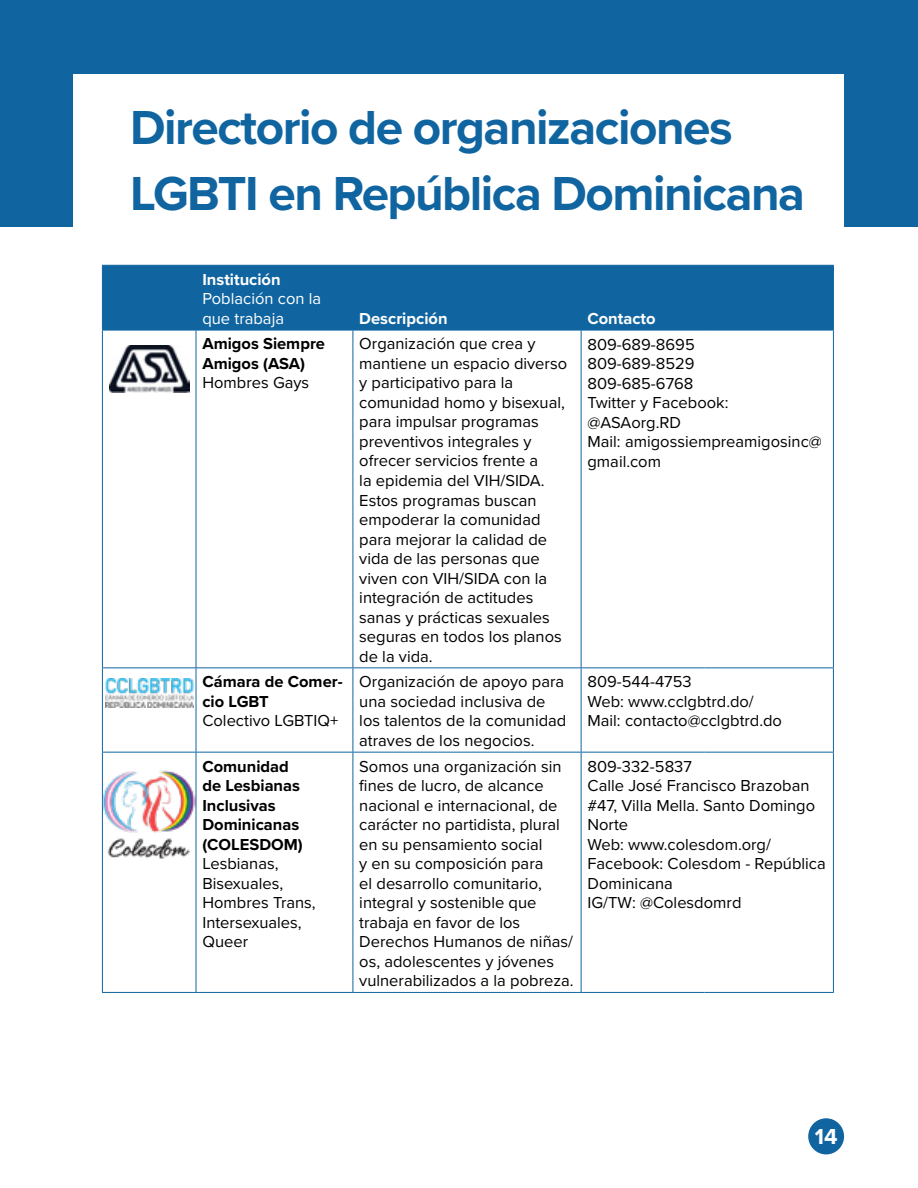
<style>
.page{position:relative;width:918px;height:1188px;background:#fff}
.page>*{position:absolute;margin:0;border:0;box-sizing:border-box;transform-origin:0 0}
.t1{font:700 49.5px/66px "Proxima Nova";letter-spacing:-.03em;color:#1065a1}
.t2{font:700 22.5px "Proxima Nova";color:#fff}
.t3{font:16.5px/19.5px "Proxima Nova";color:#000}
.t4{font:700 16.5px/19.5px "Proxima Nova";color:#000}
.t5{font:700 16.5px "Proxima Nova";color:#fff}
.t6{font:16.5px/19.5px "Proxima Nova";color:#fff}
</style>
<div class="page">
<div style="left:0;top:0;width:918px;height:226px;background:#1065a1"></div>
<div style="left:74px;top:74px;width:770px;height:165px;background:#fff"></div>
<div style="left:103px;top:266px;width:730px;height:64px;background:#1065a1"></div>
<hr style="left:102px;top:265px;width:94px;height:1px;background:#1065a1">
<hr style="left:102px;top:266px;width:1px;height:64px;background:#1065a1">
<hr style="left:196px;top:265px;width:157px;height:1px;background:#1065a1">
<hr style="left:196px;top:266px;width:1px;height:64px;background:#1065a1">
<hr style="left:353px;top:265px;width:228px;height:1px;background:#1065a1">
<hr style="left:353px;top:266px;width:1px;height:64px;background:#1065a1">
<hr style="left:581px;top:265px;width:123px;height:1px;background:#1065a1">
<hr style="left:581px;top:266px;width:1px;height:64px;background:#1065a1">
<hr style="left:704px;top:265px;width:130px;height:1px;background:#1065a1">
<hr style="left:704px;top:266px;width:1px;height:64px;background:#1065a1">
<hr style="left:833px;top:266px;width:1px;height:64px;background:#1065a1">
<hr style="left:102px;top:330px;width:94px;height:1px;background:#1065a1">
<hr style="left:102px;top:330px;width:1px;height:337px;background:#1065a1">
<hr style="left:196px;top:330px;width:157px;height:1px;background:#1065a1">
<hr style="left:196px;top:330px;width:1px;height:337px;background:#1065a1">
<hr style="left:353px;top:330px;width:228px;height:1px;background:#1065a1">
<hr style="left:353px;top:330px;width:1px;height:337px;background:#1065a1">
<hr style="left:581px;top:330px;width:123px;height:1px;background:#1065a1">
<hr style="left:581px;top:330px;width:1px;height:337px;background:#1065a1">
<hr style="left:704px;top:330px;width:130px;height:1px;background:#1065a1">
<hr style="left:833px;top:330px;width:1px;height:337px;background:#1065a1">
<hr style="left:102px;top:667px;width:94px;height:1px;background:#1065a1">
<hr style="left:102px;top:668px;width:1px;height:84px;background:#1065a1">
<hr style="left:196px;top:667px;width:157px;height:1px;background:#1065a1">
<hr style="left:196px;top:668px;width:1px;height:84px;background:#1065a1">
<hr style="left:353px;top:667px;width:228px;height:1px;background:#1065a1">
<hr style="left:353px;top:668px;width:1px;height:84px;background:#1065a1">
<hr style="left:581px;top:667px;width:123px;height:1px;background:#1065a1">
<hr style="left:581px;top:668px;width:1px;height:84px;background:#1065a1">
<hr style="left:704px;top:667px;width:130px;height:1px;background:#1065a1">
<hr style="left:833px;top:668px;width:1px;height:84px;background:#1065a1">
<hr style="left:102px;top:752px;width:94px;height:1px;background:#1065a1">
<hr style="left:102px;top:753px;width:1px;height:239px;background:#1065a1">
<hr style="left:196px;top:752px;width:157px;height:1px;background:#1065a1">
<hr style="left:196px;top:753px;width:1px;height:239px;background:#1065a1">
<hr style="left:353px;top:752px;width:228px;height:1px;background:#1065a1">
<hr style="left:353px;top:753px;width:1px;height:239px;background:#1065a1">
<hr style="left:581px;top:752px;width:123px;height:1px;background:#1065a1">
<hr style="left:581px;top:753px;width:1px;height:239px;background:#1065a1">
<hr style="left:704px;top:752px;width:130px;height:1px;background:#1065a1">
<hr style="left:833px;top:753px;width:1px;height:239px;background:#1065a1">
<hr style="left:102px;top:992px;width:94px;height:1px;background:#1065a1">
<hr style="left:196px;top:992px;width:157px;height:1px;background:#1065a1">
<hr style="left:353px;top:992px;width:228px;height:1px;background:#1065a1">
<hr style="left:581px;top:992px;width:123px;height:1px;background:#1065a1">
<hr style="left:704px;top:992px;width:130px;height:1px;background:#1065a1">
<img style="left:109px;top:346px;width:80px;height:47px">
<img style="left:105px;top:679px;width:88px;height:29px">
<img style="left:103px;top:770px;width:93px;height:89px">
<div style="left:808px;top:1118px;width:36px;height:36px;background:#1065a1;border-radius:50%"></div>
<h1 class="t1" style="left:130px;top:94px;width:677px">Directorio de organizaciones<br>LGBTI en República Dominicana</h1>
<p class="t5" style="left:202px;top:267px;width:80px">Institución</p>
<p class="t6" style="left:202px;top:288px;width:120px">Población con la que trabaja</p>
<p class="t5" style="left:359px;top:306px;width:90px">Descripción</p>
<p class="t5" style="left:588px;top:306px;width:70px">Contacto</p>
<p class="t4" style="left:202px;top:334px;width:124px">Amigos Siempre<br>Amigos (ASA)</p>
<p class="t3" style="left:202px;top:373px;width:108px">Hombres Gays</p>
<p class="t3" style="left:359px;top:334px;width:209px">Organización que crea y mantiene un espacio diverso y participativo para la comunidad homo y bisexual, para impulsar programas preventivos integrales y ofrecer servicios frente a<br>la epidemia del VIH/SIDA.<br>Estos programas buscan empoderar la comunidad para mejorar la calidad de vida de las personas que viven con VIH/SIDA con la integración de actitudes sanas y prácticas sexuales seguras en todos los planos de la vida.</p>
<p class="t3" style="left:588px;top:334px;width:236px">809-689-8695<br>809-689-8529<br>809-685-6768<br>Twitter y Facebook: @ASAorg.RD<br>Mail: amigossiempreamigosinc@ gmail.com</p>
<p class="t4" style="left:202px;top:672px;width:142px">Cámara de Comer&shy;cio LGBT</p>
<p class="t3" style="left:202px;top:710px;width:138px">Colectivo LGBTIQ+</p>
<p class="t3" style="left:359px;top:671px;width:209px">Organización de apoyo para una sociedad inclusiva de los talentos de la comunidad atraves de los negocios.</p>
<p class="t3" style="left:588px;top:671px;width:196px">809-544-4753<br>Web: www.cclgbtrd.do/<br>Mail: contacto@cclgbtrd.do</p>
<p class="t4" style="left:202px;top:756px;width:102px">Comunidad de Lesbianas<br>Inclusivas<br>Dominicanas (COLESDOM)</p>
<p class="t3" style="left:202px;top:853px;width:115px">Lesbianas,<br>Bisexuales,<br>Hombres Trans,<br>Intersexuales,<br>Queer</p>
<p class="t3" style="left:359px;top:756px;width:216px">Somos una organización sin fines de lucro, de alcance nacional e internacional, de carácter no partidista, plural en su pensamiento social<br>y en su composición para<br>el desarrollo comunitario, integral y sostenible que trabaja en favor de los<br>Derechos Humanos de niñas/ os, adolescentes y jóvenes vulnerabilizados a la pobreza.</p>
<p class="t3" style="left:588px;top:756px;width:240px">809-332-5837<br>Calle José Francisco Brazoban #47, Villa Mella. Santo Domingo<br>Norte<br>Web: www.colesdom.org/<br>Facebook: Colesdom - República<br>Dominicana<br>IG/TW: @Colesdomrd</p>
<h2 class="t2" style="left:815px;top:1119px;width:24px">14</h2>
</div>
